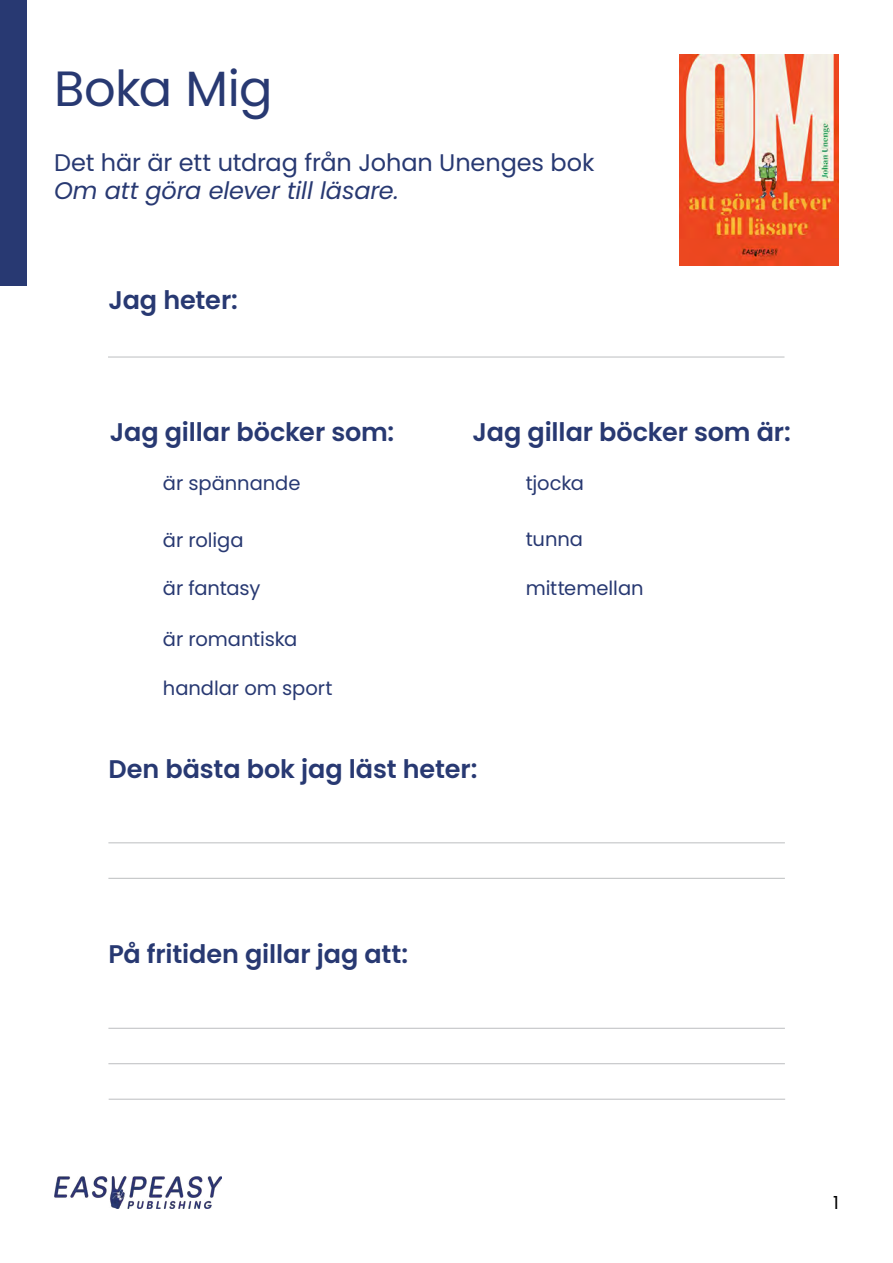
<style>
.page{position:relative;width:893px;height:1263px;background:#fff}
.page>*{position:absolute;margin:0;border:0;box-sizing:border-box;transform-origin:0 0}
.t1{font:49.5px "Poppins";letter-spacing:-.01em;color:#283972}
.t2{font:600 25.5px "Poppins";letter-spacing:-.005em;color:#283972}
.t3{font:24px "Poppins";letter-spacing:-.005em;color:#283972}
.t4{font:italic 24px "Poppins";letter-spacing:-.005em;color:#283972}
.t5{font:19.5px "Poppins";letter-spacing:-.005em;color:#283972}
.t6{font:18px "Poppins";color:#000}
</style>
<div class="page">
<img style="left:54px;top:1177px;width:167px;height:32px">
<img style="left:679px;top:54px;width:160px;height:211px">
<div style="left:0;top:0;width:27px;height:285px;background:#283972"></div>
<hr style="left:108px;top:357px;width:676px;height:1px;background:#bcbec0">
<hr style="left:108px;top:842px;width:677px;height:1px;background:#bcbec0">
<hr style="left:108px;top:1028px;width:677px;height:1px;background:#bcbec0">
<hr style="left:109px;top:1099px;width:676px;height:1px;background:#bcbec0">
<hr style="left:108px;top:878px;width:677px;height:1px;background:#bcbec0">
<hr style="left:108px;top:1063px;width:677px;height:1px;background:#bcbec0">
<h1 class="t1" style="left:54px;top:60px;width:220px">Boka Mig</h1>
<p class="t3" style="left:54px;top:148px;width:542px">Det här är ett utdrag från Johan Unenges bok</p>
<p class="t4" style="left:54px;top:177px;width:346px">Om att göra elever till läsare.</p>
<p class="t2" style="left:108px;top:286px;width:131px">Jag heter:</p>
<p class="t2" style="left:110px;top:417px;width:286px">Jag gillar böcker som:</p>
<p class="t2" style="left:473px;top:417px;width:320px">Jag gillar böcker som är:</p>
<p class="t5" style="left:163px;top:472px;width:139px">är spännande</p>
<p class="t5" style="left:526px;top:472px;width:60px">tjocka</p>
<p class="t5" style="left:163px;top:528px;width:82px">är roliga</p>
<p class="t5" style="left:526px;top:528px;width:59px">tunna</p>
<p class="t5" style="left:163px;top:577px;width:99px">är fantasy</p>
<p class="t5" style="left:526px;top:576px;width:119px">mittemellan</p>
<p class="t5" style="left:163px;top:628px;width:136px">är romantiska</p>
<p class="t5" style="left:163px;top:677px;width:171px">handlar om sport</p>
<p class="t2" style="left:108px;top:754px;width:370px">Den bästa bok jag läst heter:</p>
<p class="t2" style="left:108px;top:940px;width:301px">På fritiden gillar jag att:</p>
<p class="t6" style="left:833px;top:1192px;width:7px">1</p>
</div>
